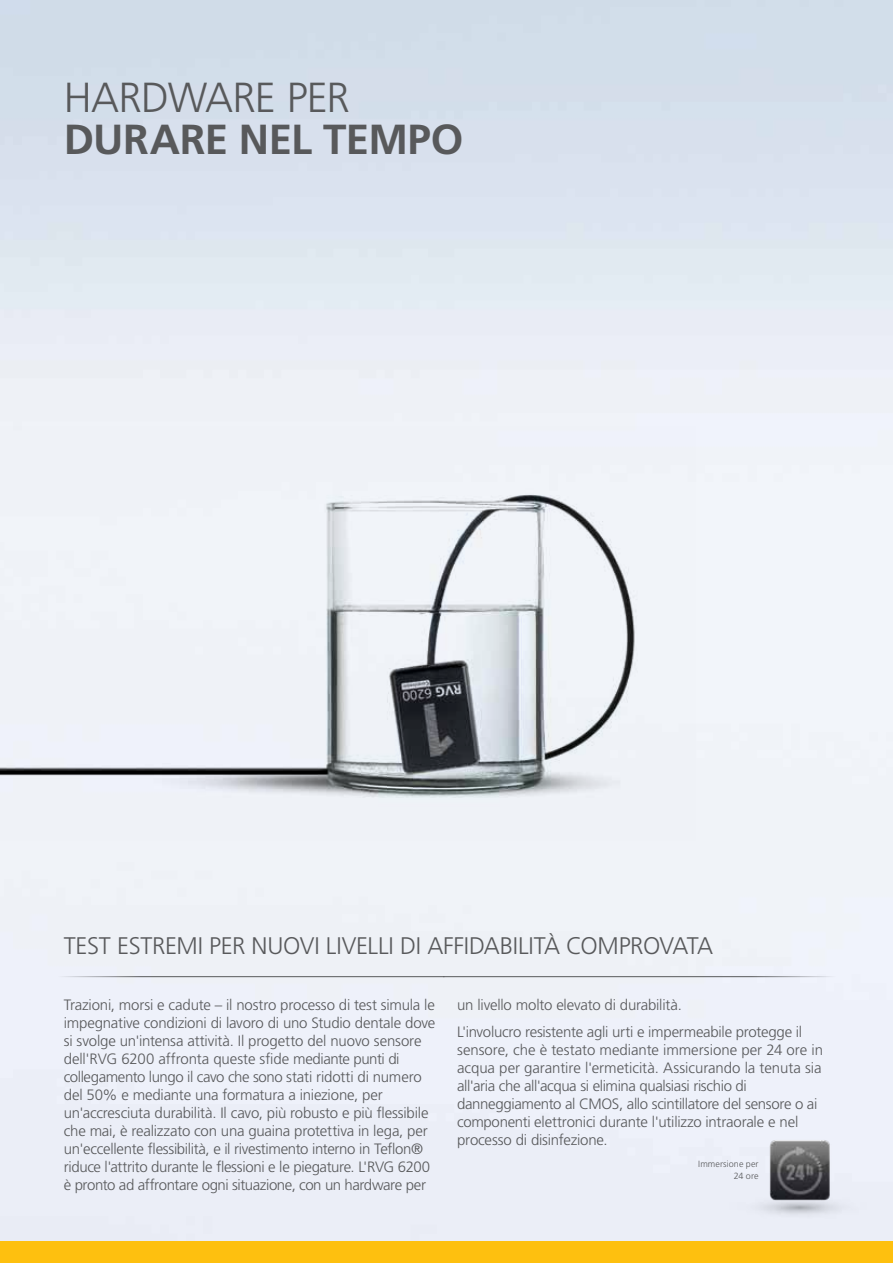
<style>
.page{position:relative;width:893px;height:1263px;background:#fff}
.page>*{position:absolute;margin:0;border:0;box-sizing:border-box;transform-origin:0 0}
.t1{font:700 42px "Frutiger LT Std";color:#58595b}
.t2{font:300 42px "Frutiger LT Std";color:#58595b}
.t3{font:300 24px "Frutiger LT Std";letter-spacing:-.01em;color:#58595b}
.t4{font:300 15px/18px "Frutiger LT Std";letter-spacing:-.02em;color:#58595b}
.t5{font:300 9px/12px "Frutiger LT Std";letter-spacing:.005em;color:#58595b;text-align:right}
</style>
<div class="page">
<img style="left:0;top:0;width:893px;height:1242px">
<img style="left:0;top:427px;width:695px;height:414px">
<img style="left:720px;top:1195px;width:159px;height:30px">
<hr style="left:54px;top:976px;width:390px;height:1px;background:#58595b">
<hr style="left:443px;top:976px;width:396px;height:1px;background:#58595b">
<div style="left:0;top:1242px;width:893px;height:21px;background:#fec00f"></div>
<img style="left:769px;top:1138px;width:63px;height:63px">
<h1 class="t2" style="left:64px;top:74px;width:287px">HARDWARE PER</h1>
<h1 class="t1" style="left:64px;top:115px;width:86px">DURARE</h1>
<h1 class="t1" style="left:239px;top:115px;width:25px">NEL</h1>
<h1 class="t1" style="left:323px;top:115px;width:29px">TEMPO</h1>
<h2 class="t3" style="left:64px;top:932px;width:651px">Test estremi per nuovi livelli di affidabilità comprovata</h2>
<p class="t4" style="left:64px;top:996px;width:373px">Trazioni, morsi e cadute – il nostro processo di test simula le impegnative condizioni di lavoro di uno Studio dentale dove si svolge un'intensa attività. I l progetto del nuovo sensore dell'RVG 6200 affronta queste sfide mediante punti di collegamento lungo il cavo che sono stati ridotti di numero del 50% e mediante una formatura a iniezione, per un'accresciuta durabilità. I l cavo, più robusto e più flessibile che mai, è realizzato con una guaina protettiva in lega, per un'eccellente flessibilità, e il rivestimento interno in Teflon® riduce l'attrito durante le flessioni e le piegature. L'RVG 6200 è pronto ad affrontare ogni situazione, con un hardware per</p>
<p class="t4" style="left:457px;top:992px;width:347px;line-height:26.5px">un livello molto elevato di durabilità.<br>L'involucro resistente agli urti e impermeabile protegge il</p>
<p class="t4" style="left:457px;top:1041px;width:367px">sensore, che è testato mediante immersione per 24 ore in acqua per garantire l'ermeticità. Assicurando la tenuta sia all'aria che all'acqua si elimina qualsiasi rischio di danneggiamento al CMOS</p>
<p class="t4" style="left:457px;top:1095px;width:362px;text-indent:162px">, allo scintillatore del sensore o ai componenti elettronici durante l'utilizzo intraorale e nel processo di disinfezione.</p>
<p class="t5" style="left:698px;top:1158px;width:62px">I mmersione per<br>24 ore</p>
</div>
